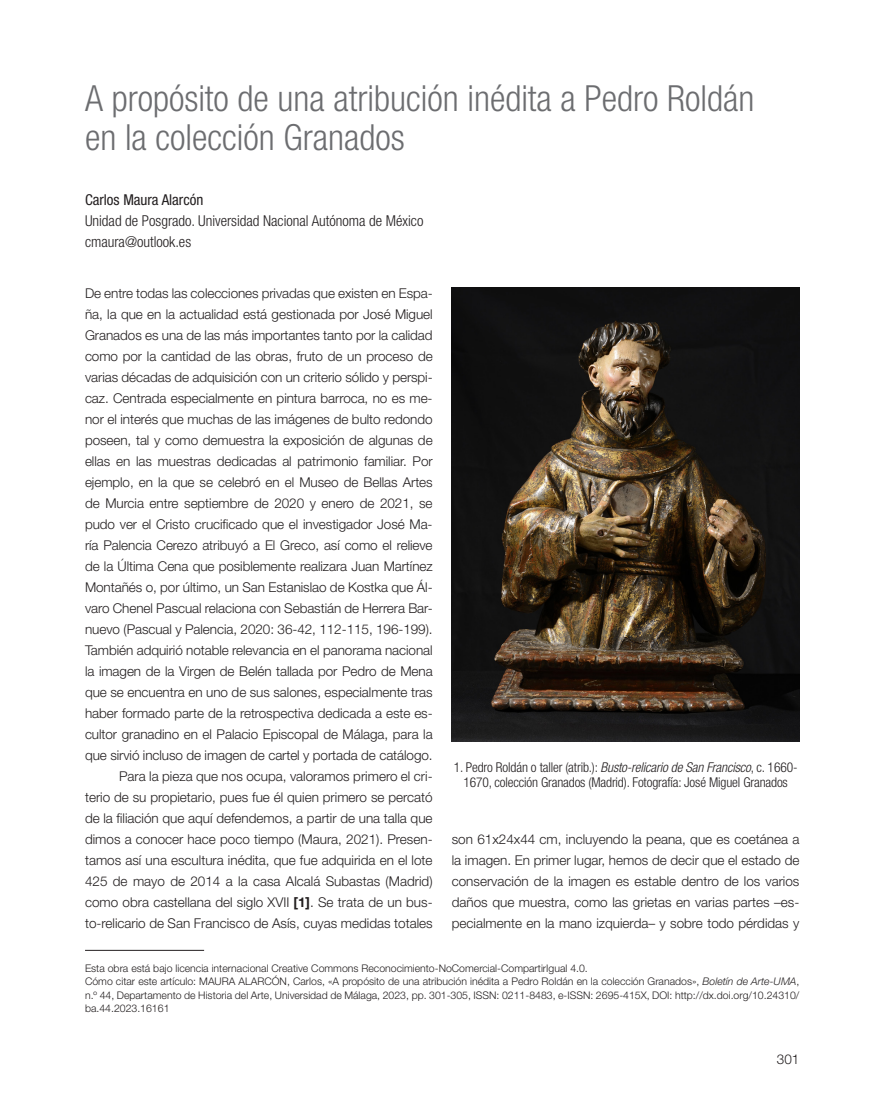
<style>
.page{position:relative;width:893px;height:1106px;background:#fff}
.page>*{position:absolute;margin:0;border:0;box-sizing:border-box;transform-origin:0 0}
.t1{font:300 condensed 36px/39px "Helvetica Neue LT Std";color:#6c6d70}
.t2{font:300 condensed 15px/21px "Helvetica Neue LT Std";color:#231f20}
.t3{font:condensed 15px "Helvetica Neue LT Std";color:#231f20}
.t4{font:300 13.5px/21px "Helvetica Neue LT Std";letter-spacing:-.005em;color:#231f20;text-align:right}
.t5{font:300 condensed 13.5px/15px "Helvetica Neue LT Std";letter-spacing:-.01em;color:#231f20;text-align:center}
.t6{font:300 10.5px/13.5px "Helvetica Neue LT Std";color:#231f20}
.s1{font-weight:700}
.s2{font-style:italic}
</style>
<div class="page">
<hr style="left:85px;top:950px;width:119px;height:1px;background:#231f20">
<img style="left:452px;top:288px;width:347px;height:453px">
<h1 class="t1" style="left:85px;top:78px;width:671px">A propósito de una atribución inédita a Pedro Roldán en la colección Granados</h1>
<p class="t3" style="left:85px;top:191px;width:120px">Carlos Maura Alarcón</p>
<p class="t2" style="left:85px;top:210px;width:340px">Unidad de Posgrado. Universidad Nacional Autónoma de México cmaura@outlook.es</p>
<p class="t4" style="left:85px;top:282px;width:349px">De entre todas las colecciones privadas que existen en Espa&shy;ña, la que en la actualidad está gestionada por José Miguel Granados es una de las más importantes tanto por la calidad como por la cantidad de las obras, fruto de un proceso de varias décadas de adquisición con un criterio sólido y perspi&shy;caz. Centrada especialmente en pintura barroca, no es me&shy;nor el interés que muchas de las imágenes de bulto redondo poseen, tal y como demuestra la exposición de algunas de ellas en las muestras dedicadas al patrimonio familiar. Por ejemplo, en la que se celebró en el Museo de Bellas Artes de Murcia entre septiembre de 2020 y enero de 2021, se pudo ver el Cristo crucificado que el investigador José Ma&shy;ría Palencia Cerezo atribuyó a El Greco, así como el relieve de la Última Cena que posiblemente realizara Juan Martínez Montañés o, por último, un San Estanislao de Kostka que Ál&shy;varo Chenel Pascual relaciona con Sebastián de Herrera Bar&shy;nuevo (Pascual y Palencia, 2020: 36-42, 112-115, 196-199).<br>También adquirió notable relevancia en el panorama nacional la imagen de la Virgen de Belén tallada por Pedro de Mena que se encuentra en uno de sus salones, especialmente tras haber formado parte de la retrospectiva dedicada a este es&shy;cultor granadino en el Palacio Episcopal de Málaga, para la que sirvió incluso de imagen de cartel y portada de catálogo.<br>Para la pieza que nos ocupa, valoramos primero el cri-<br>terio de su propietario, pues fue él quien primero se percató de la filiación que aquí defendemos, a partir de una talla que dimos a conocer hace poco tiempo (Maura, 2021). Presen&shy;tamos así una escultura inédita, que fue adquirida en el lote 425 de mayo de 2014 a la casa Alcalá Subastas (Madrid) como obra castellana del siglo XVII <span class="s1">[1]</span>. Se trata de un bus&shy;to-relicario de San Francisco de Asís, cuyas medidas totales</p>
<p class="t5" style="left:454px;top:760px;width:345px">1. Pedro Roldán o taller (atrib.): <span class="s2">Busto-relicario de San Francisco</span>, c. 1660-<br>1670, colección Granados (Madrid). Fotografía: José Miguel Granados</p>
<p class="t4" style="left:452px;top:828px;width:349px;text-align:justify">son 61x24x44 cm, incluyendo la peana, que es coetánea a la imagen. En primer lugar, hemos de decir que el estado de conservación de la imagen es estable dentro de los varios daños que muestra, como las grietas en varias partes –es&shy;pecialmente en la mano izquierda– y sobre todo pérdidas y</p>
<p class="t6" style="left:85px;top:961px;width:716px">Esta obra está bajo licencia internacional Creative Commons Reconocimiento-NoComercial-CompartirIgual 4.0.<br>Cómo citar este artículo: MAURA ALARCÓN, Carlos, «A propósito de una atribución inédita a Pedro Roldán en la colección Granados», <span class="s2">Boletín de Arte-UMA</span>, n.º 44, Departamento de Historia del Arte, Universidad de Málaga, 2023, pp. 301-305, ISSN: 0211-8483, e-ISSN: 2695-415X, DOI: http://dx.doi.org/10.24310/ ba.44.2023.16161</p>
<p class="t4" style="left:777px;top:1048px;width:24px">301</p>
</div>
